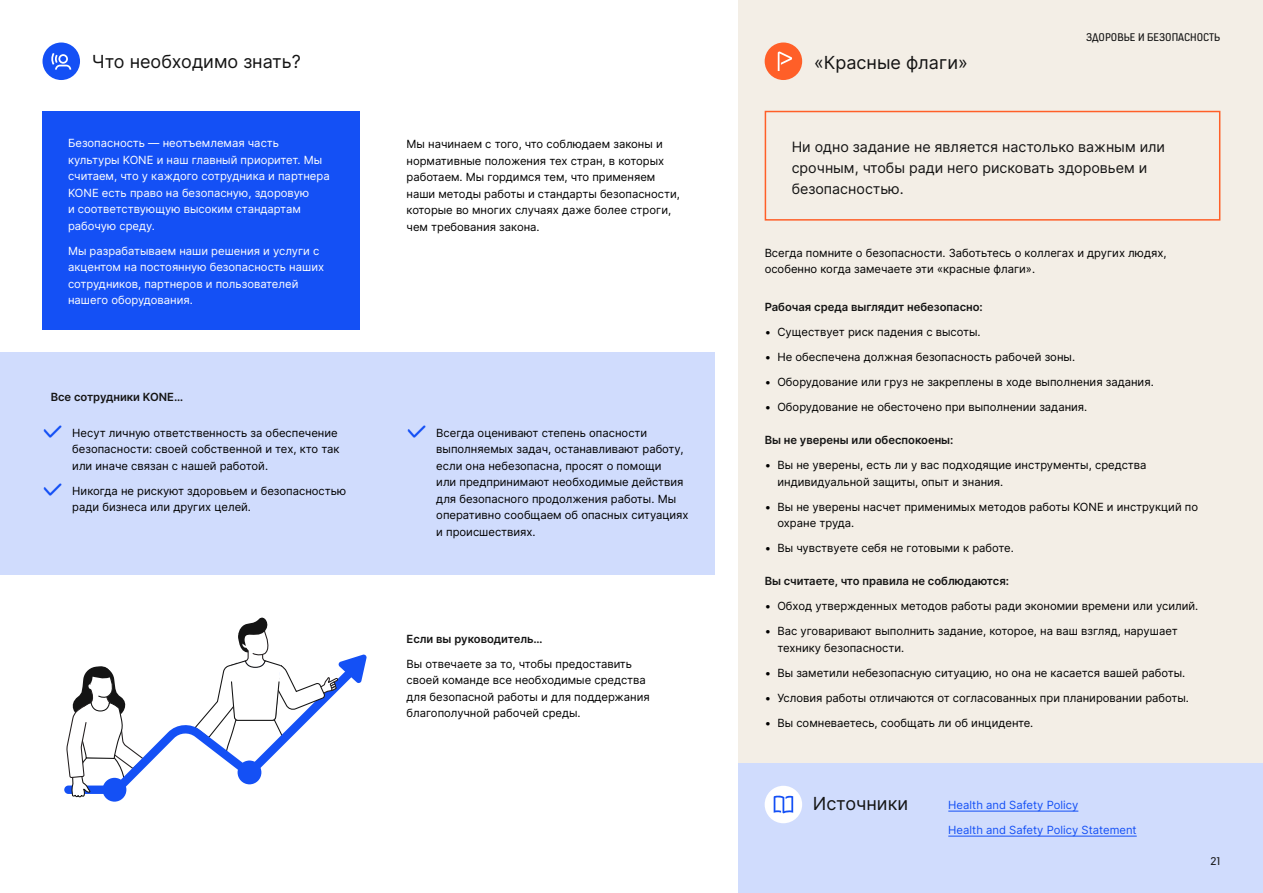
<style>
.page{position:relative;width:1263px;height:893px;background:#fff}
.page>*{position:absolute;margin:0;border:0;box-sizing:border-box;transform-origin:0 0}
.t1{font:18px "Inter";color:#141414}
.t2{font:14.25px/21px "Inter";color:#141414}
.t3{font:12px "KONE Information";color:#141414}
.t4{font:11.25px/16.5px "Inter";color:#000}
.t5{font:11.25px/16.5px "Inter";color:#fff}
.t6{font:600 11.25px "Inter";color:#141414}
.t7{font:11.25px "Inter";color:#1450f5}
.s1{font-family:"KONE Information";font-size:28.5px;color:#1450f5}
</style>
<div class="page">
<div style="left:0;top:353px;width:714px;height:222px;background:#d0dcfd"></div>
<div style="left:738px;top:0;width:525px;height:893px;background:#f3eee6"></div>
<div style="left:738px;top:764px;width:525px;height:129px;background:#d0dcfd"></div>
<div style="left:43px;top:43px;width:37px;height:37px;background:#1450f5;border-radius:50%"></div>
<svg style="left:51px;top:53px;width:20px;height:17px"></svg>
<div style="left:765px;top:43px;width:37px;height:37px;background:#ff5f28;border-radius:50%"></div>
<svg style="left:778px;top:52px;width:14px;height:19px"></svg>
<div style="left:765px;top:786px;width:37px;height:37px;background:#fff;border-radius:50%"></div>
<svg style="left:774px;top:795px;width:19px;height:18px"></svg>
<svg style="left:103px;top:778px;width:23px;height:24px"></svg>
<svg style="left:64px;top:617px;width:303px;height:181px"></svg>
<hr style="left:948px;top:811px;width:130px;height:1px;background:#1450f5">
<hr style="left:948px;top:836px;width:189px;height:1px;background:#1450f5">
<div style="left:765px;top:111px;width:455px;height:110px;border:2px solid #ff5f28"></div>
<div style="left:43px;top:111px;width:317px;height:219px;background:#1450f5"></div>
<h1 class="t1" style="left:92px;top:48px;width:210px">Что необходимо знать?</h1>
<h1 class="t1" style="left:814px;top:50px;width:155px">«Красные флаги»</h1>
<p class="t3" style="left:1086px;top:29px;width:136px">ЗДОРОВЬЕ И БЕЗОПАСНОСТЬ</p>
<p class="t5" style="left:68px;top:135px;width:263px">Безопасность — неотъемлемая часть культуры KONE и наш главный приоритет. Мы считаем, что у каждого сотрудника и партнера KONE есть право на безопасную, здоровую<br>и соответствующую высоким стандартам рабочую среду.</p>
<p class="t5" style="left:68px;top:242px;width:258px">Мы разрабатываем наши решения и услуги с акцентом на постоянную безопасность наших сотрудников, партнеров и пользователей нашего оборудования.</p>
<p class="t6" style="left:51px;top:389px;width:134px">Все сотрудники KONE…</p>
<p class="t4" style="left:72px;top:424px;width:269px;text-indent:-30px"><span class="s1">✓</span> Несут личную ответственность за обеспечение безопасности: своей собственной и тех, кто так или иначе связан с нашей работой.</p>
<p class="t4" style="left:72px;top:482px;width:275px;text-indent:-30px"><span class="s1">✓</span> Никогда не рискуют здоровьем и безопасностью ради бизнеса или других целей.</p>
<p class="t4" style="left:406px;top:136px;width:275px">Мы начинаем с того, что соблюдаем законы и нормативные положения тех стран, в которых работаем. Мы гордимся тем, что применяем наши методы работы и стандарты безопасности, которые во многих случаях даже более строги, чем требования закона.</p>
<p class="t4" style="left:436px;top:424px;width:254px;text-indent:-30px"><span class="s1">✓</span> Всегда оценивают степень опасности выполняемых задач, останавливают работу, если она небезопасна, просят о помощи<br>или предпринимают необходимые действия для безопасного продолжения работы. Мы оперативно сообщаем об опасных ситуациях и происшествиях.</p>
<p class="t6" style="left:406px;top:630px;width:138px">Если вы руководитель…</p>
<p class="t4" style="left:406px;top:655px;width:245px">Вы отвечаете за то, чтобы предоставить своей команде все необходимые средства для безопасной работы и для поддержания благополучной рабочей среды.</p>
<p class="t2" style="left:792px;top:136px;width:375px">Ни одно задание не является настолько важным или срочным, чтобы ради него рисковать здоровьем и безопасностью.</p>
<p class="t4" style="left:765px;top:244px;width:403px">Всегда помните о безопасности. Заботьтесь о коллегах и других людях, особенно когда замечаете эти «красные флаги».</p>
<p class="t6" style="left:765px;top:299px;width:220px">Рабочая среда выглядит небезопасно:</p>
<p class="t4" style="left:765px;top:324px;width:217px">• Существует риск падения с высоты.</p>
<p class="t4" style="left:765px;top:349px;width:312px">• Не обеспечена должная безопасность рабочей зоны.</p>
<p class="t4" style="left:765px;top:374px;width:391px">• Оборудование или груз не закреплены в ходе выполнения задания.</p>
<p class="t4" style="left:765px;top:399px;width:324px">• Оборудование не обесточено при выполнении задания.</p>
<p class="t6" style="left:765px;top:432px;width:190px">Вы не уверены или обеспокоены:</p>
<p class="t4" style="left:777px;top:457px;width:371px;text-indent:-13px">• Вы не уверены, есть ли у вас подходящие инструменты, средства индивидуальной защиты, опыт и знания.</p>
<p class="t4" style="left:777px;top:498px;width:422px;text-indent:-13px">• Вы не уверены насчет применимых методов работы KONE и инструкций по охране труда.</p>
<p class="t4" style="left:765px;top:540px;width:251px">• Вы чувствуете себя не готовыми к работе.</p>
<p class="t6" style="left:765px;top:573px;width:246px">Вы считаете, что правила не соблюдаются:</p>
<p class="t4" style="left:765px;top:598px;width:435px">• Обход утвержденных методов работы ради экономии времени или усилий.</p>
<p class="t4" style="left:777px;top:623px;width:402px;text-indent:-13px">• Вас уговаривают выполнить задание, которое, на ваш взгляд, нарушает технику безопасности.</p>
<p class="t4" style="left:765px;top:664px;width:422px">• Вы заметили небезопасную ситуацию, но она не касается вашей работы.</p>
<p class="t4" style="left:765px;top:689px;width:426px">• Условия работы отличаются от согласованных при планировании работы.</p>
<p class="t4" style="left:765px;top:714px;width:270px">• Вы сомневаетесь, сообщать ли об инциденте.</p>
<h1 class="t1" style="left:813px;top:791px;width:97px">Источники</h1>
<p class="t7" style="left:948px;top:797px;width:132px">Health and Safety Policy</p>
<p class="t7" style="left:948px;top:822px;width:190px">Health and Safety Policy Statement</p>
<p class="t3" style="left:1210px;top:853px;width:12px">21</p>
</div>
